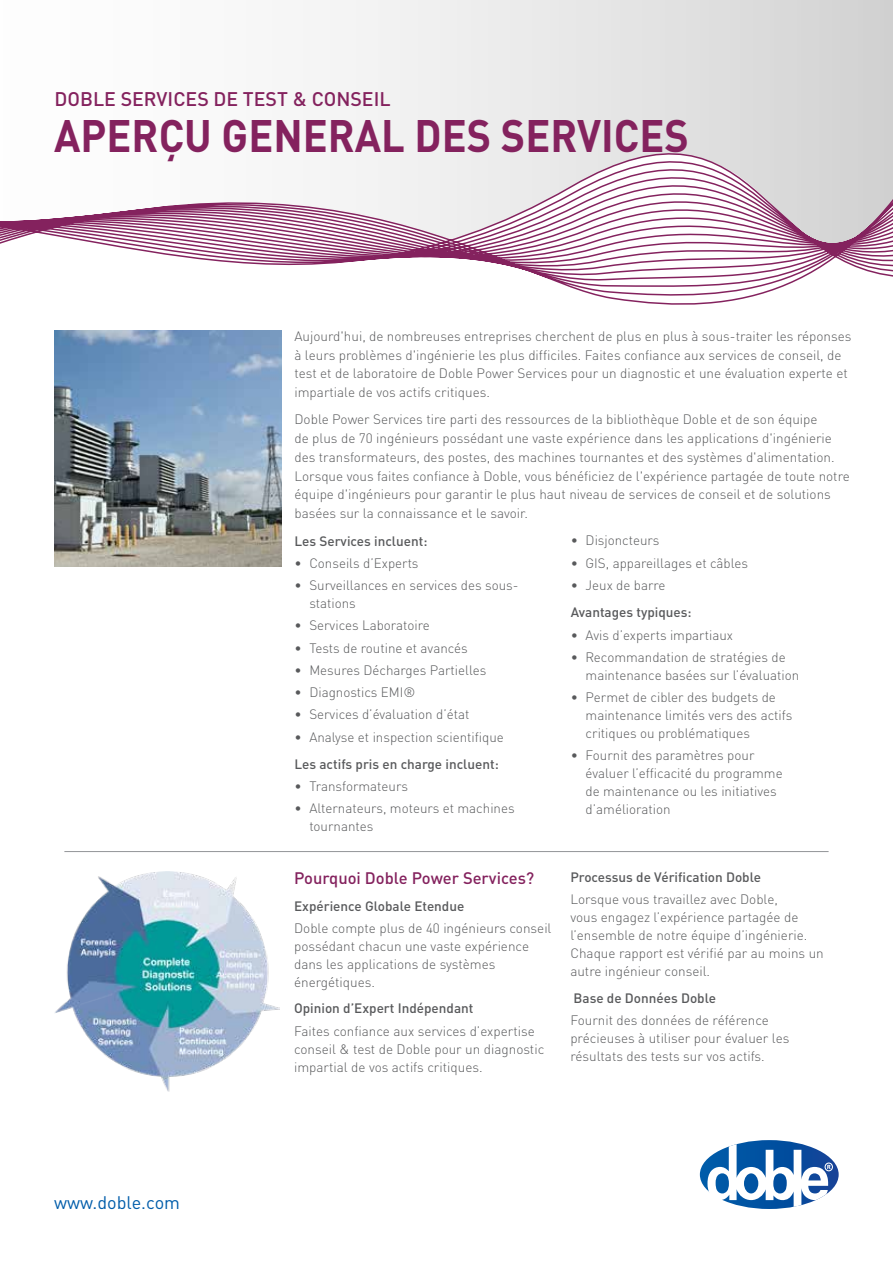
<style>
.page{position:relative;width:893px;height:1263px;background:#fff}
.page>*{position:absolute;margin:0;border:0;box-sizing:border-box;transform-origin:0 0}
.t1{font:700 45px "DIN Pro";color:#84225e;scale:.92 1}
.t2{font:500 19.5px "DIN Pro";color:#84225e}
.t3{font:18px "DIN Pro";color:#005daa}
.t4{font:500 16.5px "DIN Pro";color:#84225e}
.t5{font:300 13.5px/18px "DIN Pro";color:#58595b}
.t6{font:500 13.5px "DIN Pro";color:#58595b}
</style>
<div class="page">
<svg style="left:0;top:74px;width:893px;height:280px"></svg>
<svg style="left:700px;top:1140px;width:139px;height:69px"></svg>
<img style="left:55px;top:330px;width:226px;height:237px">
<img style="left:55px;top:871px;width:224px;height:220px">
<hr style="left:64px;top:851px;width:765px;height:1px;background:#939598">
<h2 class="t2" style="left:55px;top:83px;width:338px">DOBLE SERVICES DE TEST &amp; CONSEIL</h2>
<h1 class="t1" style="left:54px;top:99px;width:691px">APERÇU GENERAL DES SERVICES</h1>
<p class="t5" style="left:294px;top:325px;width:559px;line-height:18.8px">Aujourd'hui, de nombreuses entreprises cherchent de plus en plus à sous-traiter les réponses à leurs problèmes d'ingénierie les plus difficiles. Faites confiance aux services de conseil, de test et de laboratoire de Doble Power Services pour un diagnostic et une évaluation experte et impartiale de vos actifs critiques.</p>
<p class="t5" style="left:294px;top:409px;width:557px;line-height:18.8px">Doble Power Services tire parti des ressources de la bibliothèque Doble et de son équipe<br>de plus de 70 ingénieurs possédant une vaste expérience dans les applications d'ingénierie des transformateurs, des postes, des machines tournantes et des systèmes d'alimentation.<br>Lorsque vous faites confiance à Doble, vous bénéficiez de l'expérience partagée de toute notre équipe d'ingénieurs pour garantir le plus haut niveau de services de conseil et de solutions basées sur la connaissance et le savoir.</p>
<p class="t6" style="left:294px;top:530px;width:134px">Les Services incluent:</p>
<p class="t5" style="left:294px;top:553px;width:126px">• Conseils d’Experts</p>
<p class="t5" style="left:309px;top:575px;width:211px;text-indent:-15px">• Surveillances en services des sous&shy;stations</p>
<p class="t5" style="left:294px;top:615px;width:137px">• Services Laboratoire</p>
<p class="t5" style="left:294px;top:637px;width:175px">• Tests de routine et avancés</p>
<p class="t5" style="left:294px;top:660px;width:193px">• Mesures Décharges Partielles</p>
<p class="t5" style="left:294px;top:682px;width:122px">• Diagnostics EMI®</p>
<p class="t5" style="left:294px;top:704px;width:176px">• Services d’évaluation d’état</p>
<p class="t5" style="left:294px;top:726px;width:211px">• Analyse et inspection scientifique</p>
<p class="t6" style="left:294px;top:753px;width:206px">Les actifs pris en charge incluent:</p>
<p class="t5" style="left:294px;top:776px;width:115px">• Transformateurs</p>
<p class="t5" style="left:309px;top:798px;width:207px;text-indent:-15px">• Alternateurs, moteurs et machines tournantes</p>
<p class="t5" style="left:571px;top:530px;width:90px">• Disjoncteurs</p>
<p class="t5" style="left:571px;top:553px;width:179px">• GIS, appareillages et câbles</p>
<p class="t5" style="left:571px;top:575px;width:96px">• Jeux de barre</p>
<p class="t6" style="left:571px;top:601px;width:122px">Avantages typiques:</p>
<p class="t5" style="left:571px;top:624px;width:164px">• Avis d’experts impartiaux</p>
<p class="t5" style="left:586px;top:647px;width:215px;text-indent:-15px">• Recommandation de stratégies de maintenance basées sur l’évaluation</p>
<p class="t5" style="left:586px;top:687px;width:208px;text-indent:-15px">• Permet de cibler des budgets de maintenance limités vers des actifs critiques ou problématiques</p>
<p class="t5" style="left:586px;top:745px;width:199px;text-indent:-15px">• Fournit des paramètres pour évaluer l’efficacité du programme de maintenance ou les initiatives d’amélioration</p>
<h3 class="t3" style="left:54px;top:1188px;width:127px">www.doble.com</h3>
<p class="t4" style="left:294px;top:865px;width:242px">Pourquoi Doble Power Services?</p>
<p class="t6" style="left:294px;top:895px;width:172px">Expérience Globale Etendue</p>
<p class="t5" style="left:294px;top:918px;width:259px">Doble compte plus de 40 ingénieurs conseil possédant chacun une vaste expérience dans les applications de systèmes énergétiques.</p>
<p class="t6" style="left:294px;top:997px;width:181px">Opinion d’Expert Indépendant</p>
<p class="t5" style="left:294px;top:1020px;width:252px">Faites confiance aux services d’expertise conseil &amp; test de Doble pour un diagnostic impartial de vos actifs critiques.</p>
<p class="t6" style="left:570px;top:866px;width:192px">Processus de Vérification Doble</p>
<p class="t5" style="left:570px;top:889px;width:255px">Lorsque vous travaillez avec Doble,<br>vous engagez l’expérience partagée de l’ensemble de notre équipe d’ingénierie.<br>Chaque rapport est vérifié par au moins un autre ingénieur conseil.</p>
<p class="t6" style="left:574px;top:987px;width:144px">Base de Données Doble</p>
<p class="t5" style="left:570px;top:1010px;width:221px">Fournit des données de référence précieuses à utiliser pour évaluer les résultats des tests sur vos actifs.</p>
</div>
